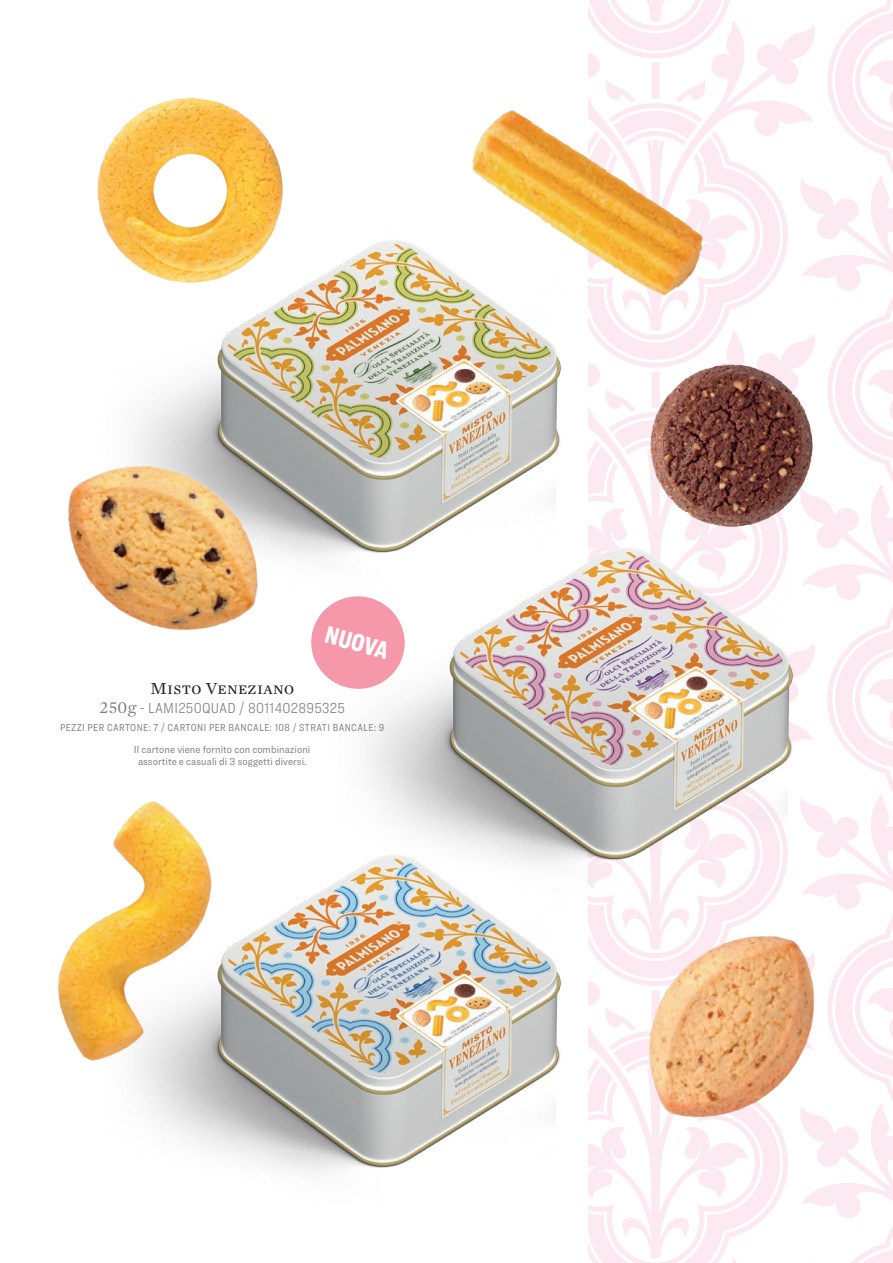
<style>
.page{position:relative;width:893px;height:1263px;background:#fff}
.page>*{position:absolute;margin:0;border:0;box-sizing:border-box;transform-origin:0 0}
.t1{font:900 25.5px "Ringside Compressed";color:#fff}
.t2{font:17.25px "Mercury Text G1";letter-spacing:.02em;color:#231f20}
.t3{font:300 15px "Ringside Condensed";letter-spacing:.02em;color:#808285}
.t4{font:10.5px/12px "Ringside Narrow";letter-spacing:.01em;color:#808285;text-align:center}
.t5{font:10.5px "Ringside Condensed";letter-spacing:.04em;color:#808285}
.s1{font-family:"Mercury Text G1";font-weight:400;font-size:17.25px}
</style>
<div class="page">
<div style="left:588px;top:0;width:305px;height:1263px;background:linear-gradient(to bottom,#fef7fa,#fef5f9)"></div>
<img style="left:144px;top:240px;width:445px;height:263px">
<img style="left:304px;top:503px;width:517px;height:394px">
<img style="left:138px;top:810px;width:451px;height:394px">
<img style="left:97px;top:98px;width:190px;height:190px">
<img style="left:68px;top:417px;width:236px;height:214px">
<img style="left:598px;top:887px;width:267px;height:280px">
<img style="left:450px;top:90px;width:276px;height:226px">
<img style="left:57px;top:801px;width:193px;height:281px">
<img style="left:643px;top:358px;width:177px;height:175px">
<svg style="left:306px;top:591px;width:104px;height:103px"></svg>
<h1 class="t1" style="left:330px;top:616px;width:66px;rotate:15deg">NUOVA</h1>
<h2 class="t2" style="left:150px;top:675px;width:145px">Misto Veneziano</h2>
<h3 class="t3" style="left:100px;top:698px;width:247px"><span class="s1">250g</span> - LAMI250QUAD / 8011402895325</h3>
<p class="t5" style="left:60px;top:720px;width:326px">PEZZI PER CARTONE: 7 / CARTONI PER BANCALE: 108 / STRATI BANCALE: 9</p>
<p class="t4" style="left:134px;top:743px;width:178px">Il cartone viene fornito con combinazioni assortite e casuali di 3 soggetti diversi.</p>
</div>
